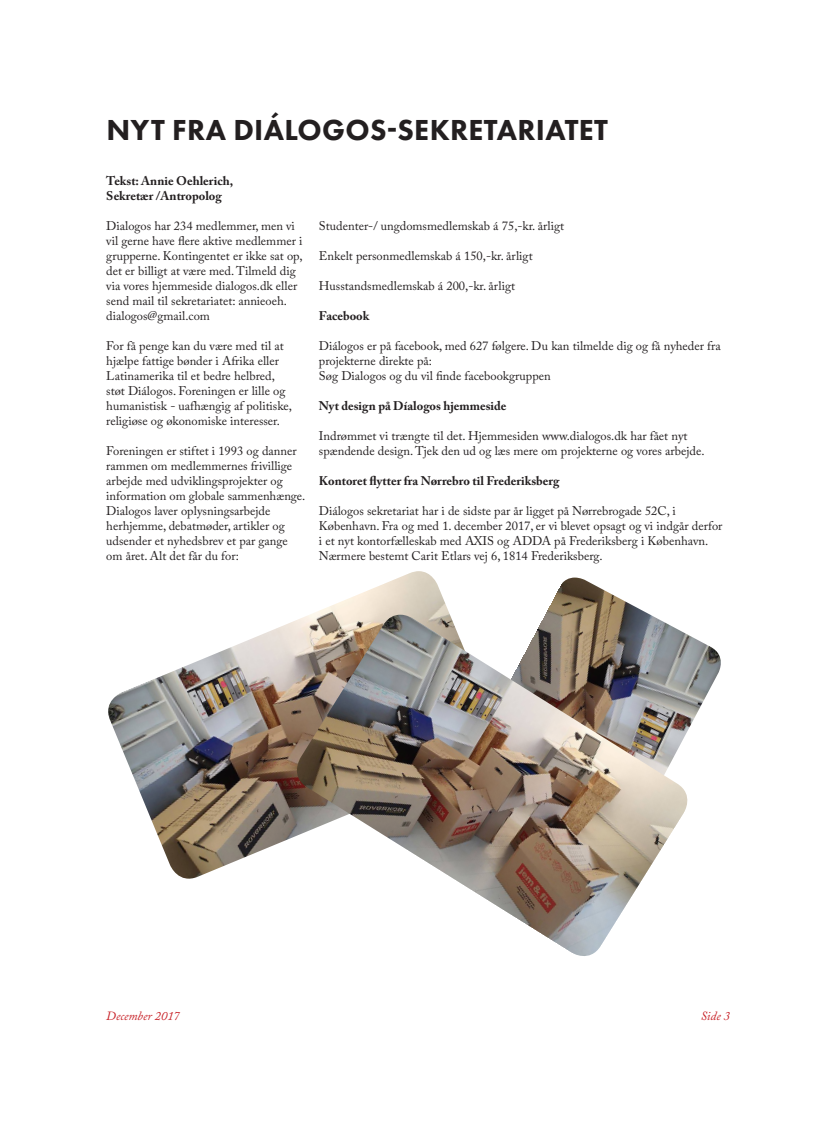
<style>
.page{position:relative;width:815px;height:1124px;background:#fff}
.page>*{position:absolute;margin:0;border:0;box-sizing:border-box;transform-origin:0 0}
.Overskrift1{font:800 30px "Futura PT";letter-spacing:.01em;color:#231f20}
.t1{font:12.5px/15px "Adobe Caslon Pro";color:#231f20}
.t2{font:700 12.5px "Adobe Caslon Pro";color:#231f20}
.t3{font:italic 12.5px "Adobe Caslon Pro";color:#c82329}
</style>
<div class="page">
<img style="left:546px;top:577px;width:175px;height:140px">
<img style="left:108px;top:571px;width:342px;height:308px">
<img style="left:290px;top:614px;width:405px;height:342px">
<p class="Overskrift1" style="left:106px;top:111px;width:503px">NYT FRA DIÁLOGOS-SEKRETARIATET</p>
<p class="t2" style="left:106px;top:173px;width:129px">Tekst: Annie Oehlerich,</p>
<p class="t2" style="left:106px;top:188px;width:117px">Sekretær /Antropolog</p>
<p class="t1" style="left:106px;top:218px;width:198px">Dialogos har 234 medlemmer, men vi vil gerne have flere aktive medlemmer i grupperne. Kontingentet er ikke sat op, det er billigt at være med. Tilmeld dig via vores hjemmeside dialogos.dk eller send mail til sekretariatet: annieoeh. dialogos@gmail.com</p>
<p class="t1" style="left:106px;top:338px;width:187px">For få penge kan du være med til at hjælpe fattige bønder i Afrika eller Latinamerika til et bedre helbred, støt Diálogos. Foreningen er lille og humanistisk - uafhængig af politiske, religiøse og økonomiske interesser.</p>
<p class="t1" style="left:106px;top:443px;width:201px">Foreningen er stiftet i 1993 og danner rammen om medlemmernes frivillige arbejde med udviklingsprojekter og information om globale sammenhænge.<br>Dialogos laver oplysningsarbejde herhjemme, debatmøder, artikler og udsender et nyhedsbrev et par gange om året. Alt det får du for:</p>
<p class="t1" style="left:319px;top:218px;width:247px">Studenter-/ ungdomsmedlemskab á 75,-kr. årligt</p>
<p class="t1" style="left:319px;top:248px;width:215px">Enkelt personmedlemskab á 150,-kr. årligt</p>
<p class="t1" style="left:319px;top:278px;width:198px">Husstandsmedlemskab á 200,-kr. årligt</p>
<p class="t2" style="left:319px;top:308px;width:52px">Facebook</p>
<p class="t1" style="left:319px;top:338px;width:403px">Diálogos er på facebook, med 627 følgere. Du kan tilmelde dig og få nyheder fra projekterne direkte på:</p>
<p class="t1" style="left:319px;top:368px;width:233px">Søg Dialogos og du vil finde facebookgruppen</p>
<p class="t2" style="left:319px;top:398px;width:189px">Nyt design på Díalogos hjemmeside</p>
<p class="t1" style="left:319px;top:428px;width:387px">Indrømmet vi trængte til det. Hjemmesiden www.dialogos.dk har fået nyt spændende design. Tjek den ud og læs mere om projekterne og vores arbejde.</p>
<p class="t2" style="left:319px;top:473px;width:242px">Kontoret flytter fra Nørrebro til Frederiksberg</p>
<p class="t1" style="left:319px;top:503px;width:405px">Diálogos sekretariat har i de sidste par år ligget på Nørrebrogade 52C, i København. Fra og med 1. december 2017, er vi blevet opsagt og vi indgår derfor i et nyt kontorfælleskab med AXIS og ADDA på Frederiksberg i København.<br>Nærmere bestemt Carit Etlars vej 6, 1814 Frederiksberg.</p>
<p class="t3" style="left:106px;top:1008px;width:75px">December 2017</p>
<p class="t3" style="left:701px;top:1008px;width:31px">Side 3</p>
</div>
